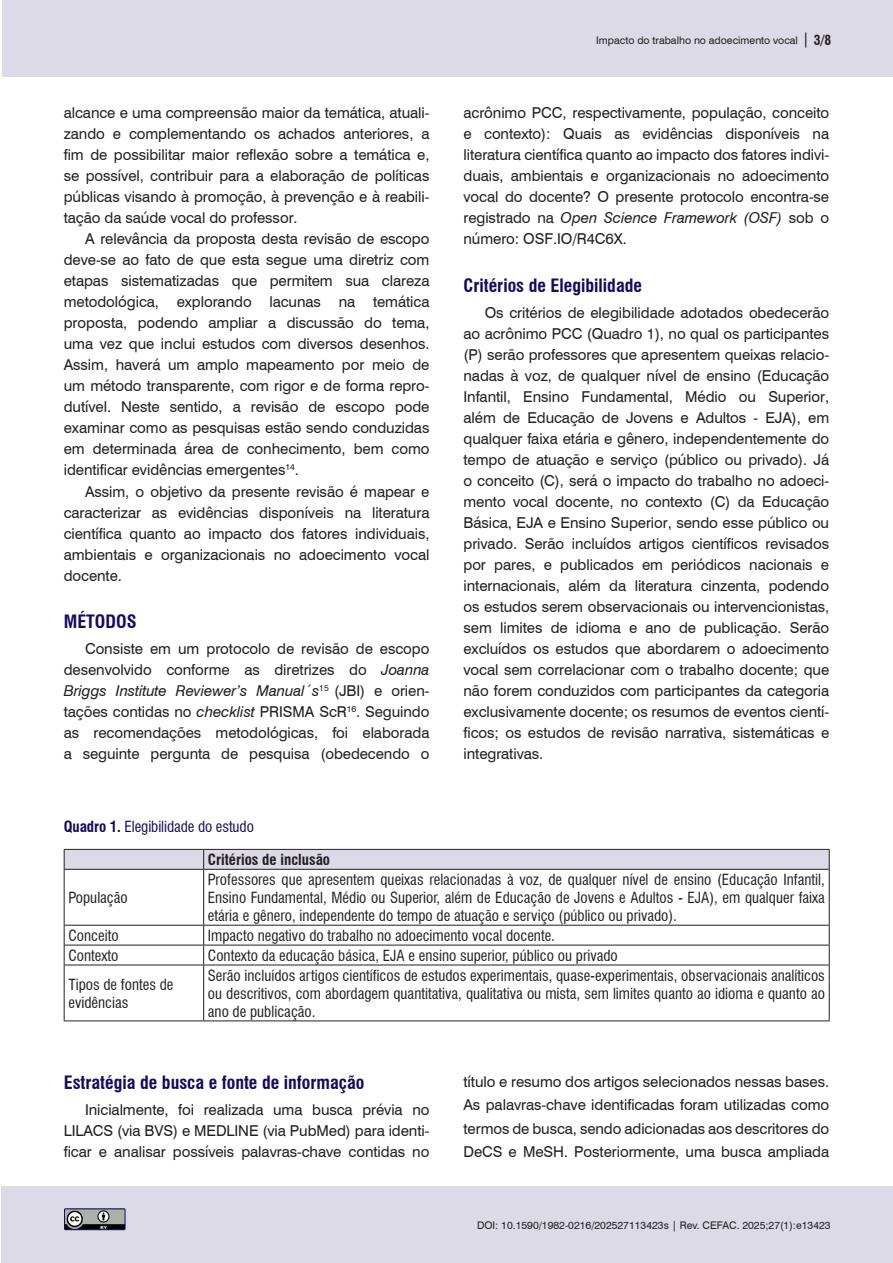
<style>
.page{position:relative;width:893px;height:1263px;background:#fff}
.page>*{position:absolute;margin:0;border:0;box-sizing:border-box;transform-origin:0 0}
.Nivel_2{font:700 condensed 18px "Swiss 721 BT";color:#18085f}
.Nivel_1{font:700 condensed 18px "Swiss 721 BT";color:#18085f}
.Corpo_do_texto{font:15px/21px "Swiss 721 BT";letter-spacing:-.005em;color:#231f20;text-align:justify}
.Texto_tabelas{font:condensed 15px/18px "Swiss 721 BT";color:#231f20;text-align:justify}
.Titulo_tabelas_e_gráficos{font:condensed 15px "Swiss 721 BT";letter-spacing:-.005em;color:#18085f}
.Texto_tabelas-2{font:700 condensed 15px "Swiss 721 BT";color:#231f20}
.t1{font:10.5px "Swiss 721 BT";color:#231f20}
.s1{font-style:italic}
.s2{font-size:15px}
.s3{font-weight:700;font-stretch:condensed;font-size:13.5px}
.s4{font-weight:700}
</style>
<div class="page">
<div style="left:1px;top:1186px;width:892px;height:77px;background:#dcdae7"></div>
<div style="left:2px;top:0;width:891px;height:77px;background:#dcdae7"></div>
<img style="left:66px;top:1210px;width:57px;height:18px">
<div style="left:64px;top:1208px;width:61px;height:22px;border:1px solid #18085f"></div>
<svg style="left:64px;top:849px;width:766px;height:20px;background:#d1cfdb"></svg>
<hr style="left:64px;top:869px;width:140px;height:1px;background:#231f20">
<hr style="left:64px;top:870px;width:1px;height:55px;background:#231f20">
<hr style="left:204px;top:869px;width:626px;height:1px;background:#231f20">
<hr style="left:203px;top:870px;width:1px;height:55px;background:#231f20">
<hr style="left:829px;top:870px;width:1px;height:55px;background:#231f20">
<hr style="left:64px;top:925px;width:140px;height:1px;background:#231f20">
<hr style="left:204px;top:925px;width:626px;height:1px;background:#231f20">
<hr style="left:64px;top:945px;width:140px;height:1px;background:#231f20">
<svg style="left:64px;top:925px;width:1px;height:40px"></svg>
<hr style="left:204px;top:945px;width:626px;height:1px;background:#231f20">
<svg style="left:203px;top:925px;width:1px;height:40px"></svg>
<svg style="left:829px;top:925px;width:1px;height:40px"></svg>
<hr style="left:64px;top:965px;width:140px;height:1px;background:#231f20">
<hr style="left:64px;top:965px;width:1px;height:55px;background:#231f20">
<hr style="left:204px;top:965px;width:626px;height:1px;background:#231f20">
<hr style="left:203px;top:965px;width:1px;height:55px;background:#231f20">
<hr style="left:829px;top:965px;width:1px;height:55px;background:#231f20">
<hr style="left:64px;top:1020px;width:140px;height:1px;background:#231f20">
<hr style="left:204px;top:1020px;width:626px;height:1px;background:#231f20">
<p class="Corpo_do_texto" style="left:64px;top:101px;width:367px">alcance e uma compreensão maior da temática, atuali&shy;zando e complementando os achados anteriores, a fim de possibilitar maior reflexão sobre a temática e, se possível, contribuir para a elaboração de políticas públicas visando à promoção, à prevenção e à reabili&shy;tação da saúde vocal do professor.</p>
<p class="Corpo_do_texto" style="left:64px;top:228px;width:367px;text-indent:21px">A relevância da proposta desta revisão de escopo deve-se ao fato de que esta segue uma diretriz com etapas sistematizadas que permitem sua clareza metodológica, explorando lacunas na temática proposta, podendo ampliar a discussão do tema, uma vez que inclui estudos com diversos desenhos.<br>Assim, haverá um amplo mapeamento por meio de um método transparente, com rigor e de forma repro&shy;dutível. Neste sentido, a revisão de escopo pode examinar como as pesquisas estão sendo conduzidas em determinada área de conhecimento, bem como identificar evidências emergentes<sup>14</sup>.</p>
<p class="Corpo_do_texto" style="left:64px;top:480px;width:367px;text-indent:21px">Assim, o objetivo da presente revisão é mapear e caracterizar as evidências disponíveis na literatura científica quanto ao impacto dos fatores individuais, ambientais e organizacionais no adoecimento vocal docente.</p>
<p class="Nivel_1" style="left:64px;top:611px;width:74px">MÉTODOS</p>
<p class="Corpo_do_texto" style="left:64px;top:638px;width:367px;text-indent:21px">Consiste em um protocolo de revisão de escopo desenvolvido conforme as diretrizes do <span class="s1">Joanna Briggs Institute Reviewer’s Manual´s</span><sup>15</sup> (JBI) e orien&shy;tações contidas no <span class="s1">checklist</span> PRISMA ScR<sup>16</sup>. Seguindo as recomendações metodológicas, foi elaborada a seguinte pergunta de pesquisa (obedecendo o</p>
<p class="t1" style="left:596px;top:33px;width:237px">Impacto do trabalho no adoecimento vocal <span class="s2">|</span> <span class="s3">3/8</span></p>
<p class="Corpo_do_texto" style="left:463px;top:101px;width:367px">acrônimo PCC, respectivamente, população, conceito e contexto): Quais as evidências disponíveis na literatura científica quanto ao impacto dos fatores indivi&shy;duais, ambientais e organizacionais no adoecimento vocal do docente? O presente protocolo encontra-se registrado na <span class="s1">Open Science Framework (OSF)</span> sob o número: OSF.IO/R4C6X.</p>
<p class="Nivel_2" style="left:463px;top:274px;width:180px">Critérios de Elegibilidade</p>
<p class="Corpo_do_texto" style="left:463px;top:302px;width:367px;text-indent:21px">Os critérios de elegibilidade adotados obedecerão ao acrônimo PCC (Quadro 1), no qual os participantes (P) serão professores que apresentem queixas relacio&shy;nadas à voz, de qualquer nível de ensino (Educação Infantil, Ensino Fundamental, Médio ou Superior, além de Educação de Jovens e Adultos - EJA), em qualquer faixa etária e gênero, independentemente do tempo de atuação e serviço (público ou privado). Já o conceito (C), será o impacto do trabalho no adoeci&shy;mento vocal docente, no contexto (C) da Educação Básica, EJA e Ensino Superior, sendo esse público ou privado. Serão incluídos artigos científicos revisados por pares, e publicados em periódicos nacionais e internacionais, além da literatura cinzenta, podendo os estudos serem observacionais ou intervencionistas, sem limites de idioma e ano de publicação. Serão excluídos os estudos que abordarem o adoecimento vocal sem correlacionar com o trabalho docente; que não forem conduzidos com participantes da categoria exclusivamente docente; os resumos de eventos cientí&shy;ficos; os estudos de revisão narrativa, sistemáticas e integrativas.</p>
<p class="Titulo_tabelas_e_gráficos" style="left:64px;top:817px;width:192px"><span class="s4">Quadro 1.</span> Elegibilidade do estudo</p>
<p class="Texto_tabelas-2" style="left:208px;top:850px;width:124px">Critérios de inclusão</p>
<p class="Texto_tabelas" style="left:68px;top:888px;width:61px">População</p>
<p class="Texto_tabelas" style="left:208px;top:870px;width:619px">Professores que apresentem queixas relacionadas à voz, de qualquer nível de ensino (Educação Infantil, Ensino Fundamental, Médio ou Superior, além de Educação de Jovens e Adultos - EJA), em qualquer faixa etária e gênero, independente do tempo de atuação e serviço (público ou privado).</p>
<p class="Texto_tabelas" style="left:68px;top:926px;width:52px">Conceito</p>
<p class="Texto_tabelas" style="left:208px;top:926px;width:349px">Impacto negativo do trabalho no adoecimento vocal docente.</p>
<p class="Texto_tabelas" style="left:68px;top:946px;width:52px">Contexto</p>
<p class="Texto_tabelas" style="left:208px;top:946px;width:411px">Contexto da educação básica, EJA e ensino superior, público ou privado</p>
<p class="Texto_tabelas" style="left:68px;top:975px;width:107px">Tipos de fontes de evidências</p>
<p class="Texto_tabelas" style="left:208px;top:966px;width:618px">Serão incluídos artigos científicos de estudos experimentais, quase-experimentais, observacionais analíticos ou descritivos, com abordagem quantitativa, qualitativa ou mista, sem limites quanto ao idioma e quanto ao ano de publicação.</p>
<p class="Nivel_2" style="left:64px;top:1072px;width:302px">Estratégia de busca e fonte de informação</p>
<p class="Corpo_do_texto" style="left:64px;top:1098px;width:367px;text-indent:21px">Inicialmente, foi realizada uma busca prévia no LILACS (via BVS) e MEDLINE (via PubMed) para identi&shy;ficar e analisar possíveis palavras-chave contidas no</p>
<p class="Corpo_do_texto" style="left:463px;top:1069px;width:367px;line-height:23.2px">título e resumo dos artigos selecionados nessas bases.<br>As palavras-chave identificadas foram utilizadas como termos de busca, sendo adicionadas aos descritores do DeCS e MeSH. Posteriormente, uma busca ampliada</p>
<p class="t1" style="left:477px;top:1218px;width:355px">DOI: 10.1590/1982-0216/202527113423s | Rev. CEFAC. 2025;27(1):e13423</p>
</div>
